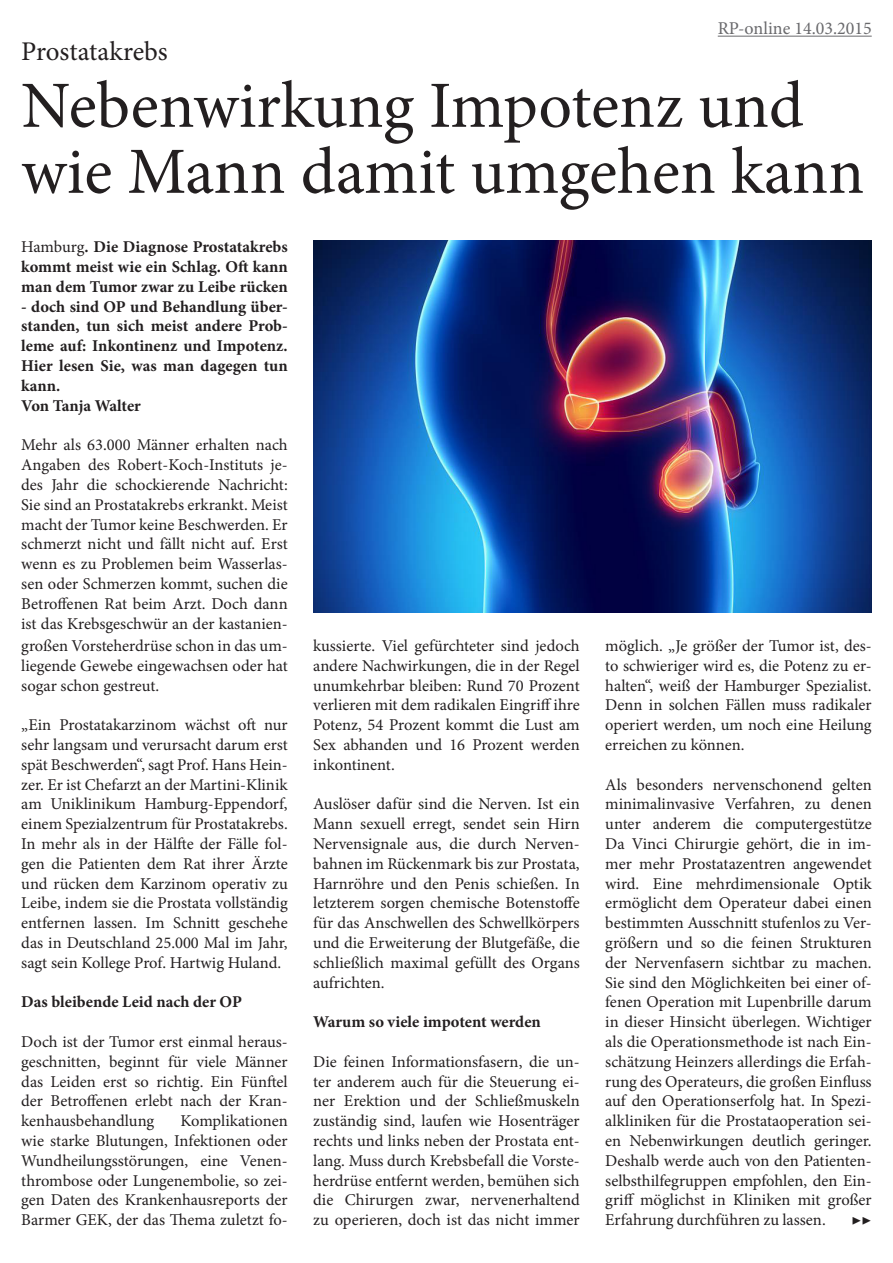
<style>
.page{position:relative;width:893px;height:1263px;background:#fff}
.page>*{position:absolute;margin:0;border:0;box-sizing:border-box;transform-origin:0 0}
.t1{font:66px/66px "Minion Pro";letter-spacing:-.005em;color:#231f20}
.t2{font:27px "Minion Pro";color:#231f20}
.t3{font:18px "Minion Pro";color:#69696c}
.t4{font:16.5px/19.8px "Minion Pro";color:#231f20;text-align:justify}
.t5{font:700 16.5px/19.8px "Minion Pro";color:#231f20;text-align:justify}
.s1{font-weight:400}
</style>
<div class="page">
<img style="left:313px;top:240px;width:559px;height:373px">
<hr style="left:718px;top:36px;width:154px;height:1px;background:#69696c">
<p class="t3" style="left:718px;top:17px;width:155px">RP-online 14.03.2015</p>
<p class="t2" style="left:21px;top:33px;width:148px">Prostatakrebs</p>
<p class="t1" style="left:21px;top:73px;width:845px">Nebenwirkung Impotenz und wie Mann damit umgehen kann</p>
<p class="t5" style="left:21px;top:237px;width:268px"><span class="s1">Hamburg</span>. Die Diagnose Prostatakrebs kommt meist wie ein Schlag. Oft kann man dem Tumor zwar zu Leibe rücken</p>
<p class="t5" style="left:21px;top:296px;width:268px">- doch sind OP und Behandlung über&shy;standen, tun sich meist andere Prob&shy;leme auf: Inkontinenz und Impotenz.<br>Hier lesen Sie, was man dagegen tun kann.</p>
<p class="t5" style="left:21px;top:395px;width:121px">Von Tanja Walter</p>
<p class="t4" style="left:21px;top:435px;width:268px">Mehr als 63.000 Männer erhalten nach Angaben des Robert-Koch-Instituts je&shy;des Jahr die schockierende Nachricht:<br>Sie sind an Prostatakrebs erkrankt. Meist macht der Tumor keine Beschwerden. Er schmerzt nicht und fällt nicht auf. Erst wenn es zu Problemen beim Wasserlas&shy;sen oder Schmerzen kommt, suchen die Betroffenen Rat beim Arzt. Doch dann ist das Krebsgeschwür an der kastanien-</p>
<p class="t4" style="left:21px;top:636px;width:268px">großen Vorsteherdrüse schon in das um&shy;liegende Gewebe eingewachsen oder hat sogar schon gestreut.</p>
<p class="t4" style="left:21px;top:715px;width:268px">„Ein Prostatakarzinom wächst oft nur sehr langsam und verursacht darum erst spät Beschwerden“, sagt Prof. Hans Hein&shy;zer. Er ist Chefarzt an der Martini-Klinik am Uniklinikum Hamburg-Eppendorf, einem Spezialzentrum für Prostatakrebs.<br>In mehr als in der Hälfte der Fälle fol&shy;gen die Patienten dem Rat ihrer Ärzte und rücken dem Karzinom operativ zu Leibe, indem sie die Prostata vollständig entfernen lassen. Im Schnitt geschehe das in Deutschland 25.000 Mal im Jahr, sagt sein Kollege Prof. Hartwig Huland.</p>
<p class="t5" style="left:21px;top:992px;width:222px">Das bleibende Leid nach der OP</p>
<p class="t4" style="left:21px;top:1032px;width:268px">Doch ist der Tumor erst einmal heraus&shy;geschnitten, beginnt für viele Männer das Leiden erst so richtig. Ein Fünftel der Betroffenen erlebt nach der Kran&shy;kenhausbehandlung</p>
<p class="t4" style="left:313px;top:636px;width:268px">kussierte. Viel gefürchteter sind jedoch andere Nachwirkungen, die in der Regel unumkehrbar bleiben: Rund 70 Prozent verlieren mit dem radikalen Eingriff ihre Potenz, 54 Prozent kommt die Lust am Sex abhanden und 16 Prozent werden inkontinent.</p>
<p class="t4" style="left:313px;top:794px;width:268px">Auslöser dafür sind die Nerven. Ist ein Mann sexuell erregt, sendet sein Hirn Nervensignale aus, die durch Nerven&shy;bahnen im Rückenmark bis zur Prostata, Harnröhre und den Penis schießen. In letzterem sorgen chemische Botenstoffe für das Anschwellen des Schwellkörpers und die Erweiterung der Blutgefäße, die schließlich maximal gefüllt des Organs aufrichten.</p>
<p class="t5" style="left:313px;top:1012px;width:229px">Warum so viele impotent werden</p>
<p class="t4" style="left:313px;top:1052px;width:268px">Die feinen Informationsfasern, die un&shy;ter anderem auch für die Steuerung ei&shy;ner Erektion und der Schließmuskeln zuständig sind, laufen wie Hosenträger rechts und links neben der Prostata ent&shy;lang. Muss durch Krebsbefall die Vorste&shy;herdrüse entfernt werden, bemühen sich die Chirurgen zwar, nervenerhaltend zu operieren, doch ist das nicht immer</p>
<p class="t4" style="left:605px;top:636px;width:268px">möglich. „Je größer der Tumor ist, des&shy;to schwieriger wird es, die Potenz zu er&shy;halten“, weiß der Hamburger Spezialist.<br>Denn in solchen Fällen muss radikaler operiert werden, um noch eine Heilung erreichen zu können.</p>
<p class="t4" style="left:605px;top:774px;width:268px">Als besonders nervenschonend gelten minimalinvasive Verfahren, zu denen unter anderem die computergestütze Da Vinci Chirurgie gehört, die in im&shy;mer mehr Prostatazentren angewendet wird. Eine mehrdimensionale Optik ermöglicht dem Operateur dabei einen bestimmten Ausschnitt stufenlos zu Ver&shy;größern und so die feinen Strukturen der Nervenfasern sichtbar zu machen.<br>Sie sind den Möglichkeiten bei einer of&shy;fenen Operation mit Lupenbrille darum in dieser Hinsicht überlegen. Wichtiger als die Operationsmethode ist nach Ein&shy;schätzung Heinzers allerdings die Erfah&shy;rung des Operateurs, die großen Einfluss auf den Operationserfolg hat. In Spezi&shy;alkliniken für die Prostataoperation sei&shy;en Nebenwirkungen deutlich geringer.<br>Deshalb werde auch von den Patienten&shy;selbsthilfegruppen empfohlen, den Ein&shy;griff möglichst in Kliniken mit großer Erfahrung durchführen zu lassen.</p>
<p class="t4" style="left:21px;top:1111px;width:268px;text-indent:159px">Komplikationen wie starke Blutungen, Infektionen oder Wundheilungsstörungen, eine Venen&shy;thrombose oder Lungenembolie, so zei&shy;gen Daten des Krankenhausreports der Barmer GEK, der das Thema zuletzt fo-</p>
<p class="t4" style="left:852px;top:1210px;width:21px">▶▶</p>
</div>
